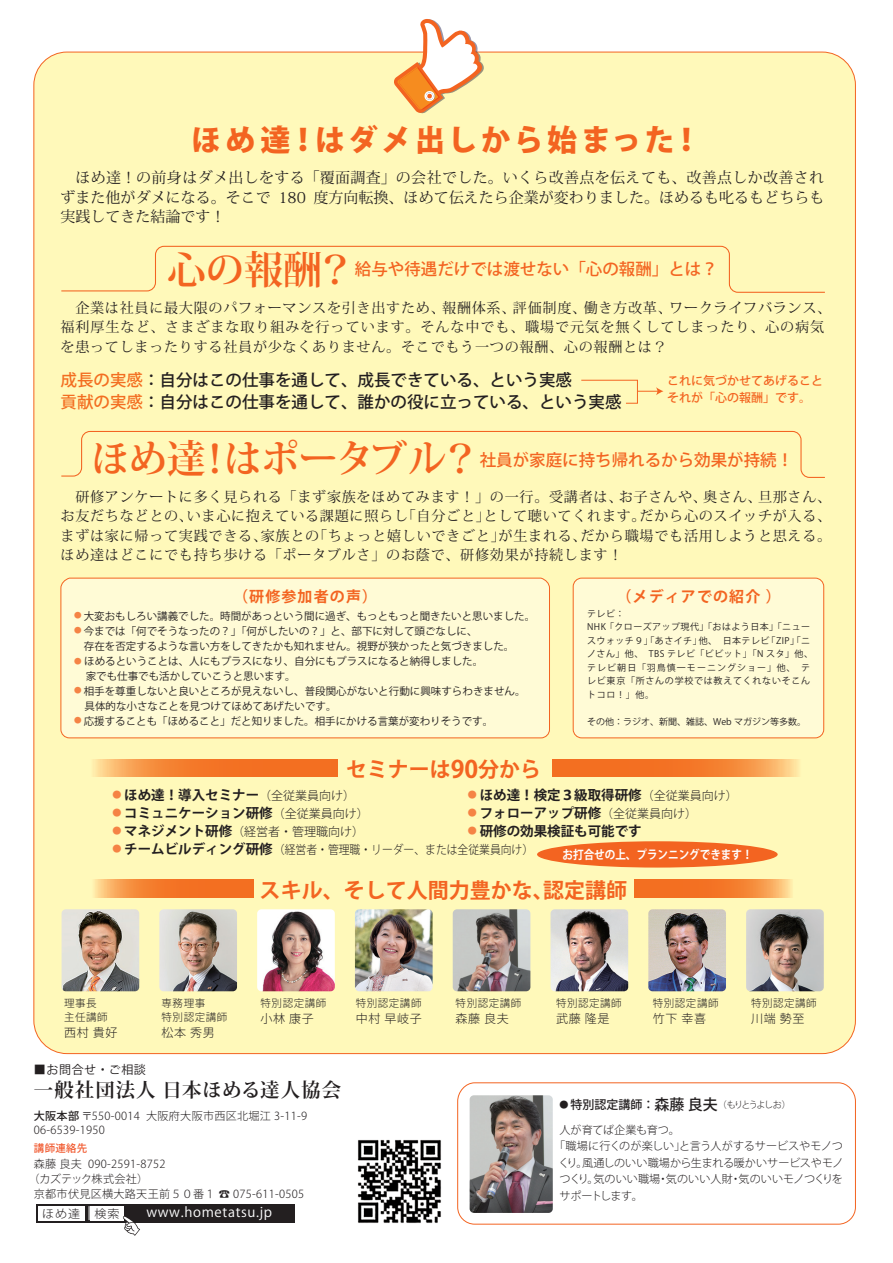
<style>
.page{position:relative;width:893px;height:1263px;background:#fff}
.page>*{position:absolute;margin:0;border:0;box-sizing:border-box;transform-origin:0 0}
.t1{font:700 39px "Koz Min Pro";letter-spacing:-.04em;color:#f36421}
.t2{font:700 39px "Koz Min Pro";letter-spacing:-.02em;color:#f36421}
.t3{font:800 30px "Koz Go Pro";letter-spacing:.11em;color:#f36421}
.t4{font:700 21px "Koz Go Pro";color:#f36421}
.t5{font:700 19.5px "Koz Min Pro";letter-spacing:.05em;color:#231f20}
.t6{font:500 16.5px/22.5px "Koz Go Pro";color:#231f20}
.t7{font:500 16.5px "Koz Go Pro";color:#f36421}
.t8{font:15px/19.5px "Koz Min Pro";color:#231f20;text-align:justify}
.t9{font:700 15px "Koz Go Pr 6 N";letter-spacing:.075em;color:#f36421}
.t10{font:14.1px/19.5px "Koz Min Pro";letter-spacing:.05em;color:#231f20}
.t11{font:700 13.5px "Koz Go Pro";color:#231f20}
.t12{font:13.5px "Koz Go Pr 6 N";letter-spacing:.05em;color:#fff}
.t13{font:300 12px "Koz Go Pro";color:#231f20}
.t14{font:500 12px/16.5px "Koz Go Pro";color:#f36421}
.t15{font:700 12px "Koz Go Pro";color:#fff;scale:.88 1}
.t16{font:12px "Koz Go Pr 6 N";letter-spacing:.05em;color:#231f20}
.t17{font:300 11.55px "Koz Go Pro";color:#231f20;scale:1.04 1}
.t18{font:300 11.1px "Koz Go Pro";letter-spacing:-.005em;color:#231f20}
.t19{font:300 11.1px/14.1px "Koz Go Pr 6 N";letter-spacing:.025em;color:#231f20}
.t20{font:300 11.1px "Koz Go Pr 6 N";letter-spacing:-.015em;color:#231f20}
.t21{font:300 11.1px "Koz Go Pro";letter-spacing:-.065em;color:#231f20}
.t22{font:10.5px/15px "Koz Go Pr 6 N";color:#231f20}
.t23{font:300 10.5px/13.5px "Koz Go Pro";letter-spacing:.05em;color:#231f20}
.t24{font:500 10.5px "Koz Go Pr 6 N";letter-spacing:.025em;color:#f1592f}
.t25{font:9px/13.5px "Koz Go Pr 6 N";letter-spacing:.05em;color:#231f20}
.t26{font:9px "Koz Go Pr 6 N";color:#231f20}
.t27{font:300 9px "Koz Go Pro";letter-spacing:-.155em;color:#231f20}
.s1{color:#f36e21}
.s2{font-family:"Koz Go Pro";font-weight:300;font-size:7.5px;color:#f58345}
.s3{font-size:24px}
.s4{font-weight:300;font-size:9px;color:#f58345}
.s5{font-weight:300;font-size:12px}
.s6{font-size:9px;color:#f58345}
.s7{font-weight:700;font-size:13.5px}
.s8{font-weight:500}
.s9{font-weight:400}
.s10{font-weight:500;font-size:12px}
.s11{font-weight:500;font-size:15px}
</style>
<div class="page">
<div style="left:34px;top:52px;width:821px;height:1001px;background:#fff9ba;border-radius:33px"></div>
<div style="left:36px;top:1204px;width:258px;height:18px;background:#231f20"></div>
<div style="left:39px;top:1206px;width:46px;height:14px;background:#fff"></div>
<div style="left:91px;top:1206px;width:33px;height:14px;background:#fff"></div>
<div style="left:457px;top:1082px;width:399px;height:142px;border:1px solid #f36421;border-radius:17px"></div>
<svg style="left:123px;top:1216px;width:17px;height:20px"></svg>
<div style="left:60px;top:578px;width:490px;height:160px;background:#fffbd6"></div>
<div style="left:573px;top:578px;width:251px;height:160px;background:#fffbd6;border-radius:9px"></div>
<div style="left:573px;top:578px;width:251px;height:160px;border:1px solid #f36421;border-radius:9px"></div>
<svg style="left:553px;top:759px;width:246px;height:18px;background:#f58336"></svg>
<svg style="left:93px;top:759px;width:245px;height:18px;background:#f58436"></svg>
<svg style="left:634px;top:880px;width:158px;height:17px;background:#f58336"></svg>
<svg style="left:94px;top:880px;width:160px;height:17px;background:#f58336"></svg>
<svg style="left:61px;top:245px;width:764px;height:48px"></svg>
<svg style="left:61px;top:430px;width:764px;height:48px"></svg>
<img style="left:62px;top:909px;width:77px;height:82px">
<img style="left:159px;top:909px;width:78px;height:82px">
<img style="left:355px;top:909px;width:78px;height:82px">
<img style="left:453px;top:909px;width:77px;height:82px">
<img style="left:550px;top:909px;width:78px;height:82px">
<img style="left:648px;top:909px;width:78px;height:82px">
<img style="left:746px;top:909px;width:78px;height:82px">
<img style="left:470px;top:1095px;width:83px;height:118px">
<svg style="left:581px;top:379px;width:82px;height:25px"></svg>
<div style="left:537px;top:841px;width:241px;height:26px;background:#f36421;border-radius:50%"></div>
<svg style="left:393px;top:19px;width:91px;height:95px"></svg>
<img style="left:357px;top:1139px;width:84px;height:84px">
<img style="left:257px;top:909px;width:78px;height:82px">
<h2 class="t3" style="left:191px;top:121px;width:512px">ほめ達！はダメ出しから始まった！</h2>
<p class="t8" style="left:61px;top:167px;width:765px">　ほめ達！の前身はダメ出しをする「覆面調査」の会社でした。いくら改善点を伝えても、改善点しか改善されずまた他がダメになる。そこで 180 度方向転換、ほめて伝えたら企業が変わりました。ほめるも叱るもどちらも実践してきた結論です！</p>
<h1 class="t2" style="left:167px;top:241px;width:189px">心の報酬？</h1>
<p class="t7" style="left:355px;top:259px;width:364px">給与や待遇だけでは渡せない「心の報酬」とは？</p>
<p class="t10" style="left:61px;top:297px;width:772px">　企業は社員に最大限のパフォーマンスを引き出すため、報酬体系、評価制度、働き方改革、ワークライフバランス、福利厚生など、さまざまな取り組みを行っています。そんな中でも、職場で元気を無くしてしまったり、心の病気を患ってしまったりする社員が少なくありません。そこでもう一つの報酬、心の報酬とは？</p>
<p class="t6" style="left:61px;top:369px;width:562px"><span class="s1">成長の実感</span>：自分はこの仕事を通して、成長できている、という実感<br><span class="s1">貢献の実感</span>：自分はこの仕事を通して、誰かの役に立っている、という実感</p>
<h1 class="t1" style="left:91px;top:430px;width:390px">ほめ達！はポータブル？</h1>
<p class="t14" style="left:667px;top:373px;width:157px">これに気づかせてあげることそれが「心の報酬」です。</p>
<p class="t7" style="left:480px;top:449px;width:315px">社員が家庭に持ち帰れるから効果が持続！</p>
<p class="t10" style="left:61px;top:486px;width:772px;text-align:justify">　研修アンケートに多く見られる「まず家族をほめてみます！」の一行。受講者は、お子さんや、奥さん、旦那さん、お友だちなどとの、いま心に抱えている課題に照らし「自分ごと」として聴いてくれます。だから心のスイッチが入る、まずは家に帰って実践できる、家族との「ちょっと嬉しいできごと」が生まれる、だから職場でも活用しようと思える。ほめ達はどこにでも持ち歩ける「ポータブルさ」のお蔭で、研修効果が持続します！</p>
<p class="t9" style="left:233px;top:588px;width:145px">（研修参加者の声）</p>
<p class="t22" style="left:74px;top:608px;width:463px"><span class="s2">●</span> 大変おもしろい講義でした。時間があっという間に過ぎ、もっともっと聞きたいと思いました。</p>
<p class="t22" style="left:84px;top:623px;width:432px;text-indent:-10px"><span class="s2">●</span> 今までは「何でそうなったの？」「何がしたいの？」と、部下に対して頭ごなしに、<br>存在を否定するような言い方をしてきたかも知れません。視野が狭かったと気づきました。</p>
<p class="t22" style="left:86px;top:654px;width:399px;text-indent:-12px"><span class="s2">●</span> ほめるということは、人にもプラスになり、自分にもプラスになると納得しました。家でも仕事でも活かしていこうと思います。</p>
<p class="t22" style="left:74px;top:683px;width:463px"><span class="s2">●</span> 相手を尊重しないと良いところが見えないし、普段関心がないと行動に興味すらわきません。　　具体的な小さなことを見つけてほめてあげたいです。</p>
<p class="t22" style="left:74px;top:713px;width:421px"><span class="s2">●</span> 応援することも「ほめること」だと知りました。相手にかける言葉が変わりそうです。</p>
<h3 class="t4" style="left:346px;top:755px;width:197px">セミナーは<span class="s3">90</span>分から</h3>
<p class="t9" style="left:616px;top:588px;width:166px">（メディアでの紹介 ）</p>
<p class="t25" style="left:587px;top:607px;width:227px">テレビ：<br>NHK「クローズアップ現代」「おはよう日本」「ニュースウォッチ９」「あさイチ」他、　日本テレビ「ZIP」「ニノさん」他、　TBS テレビ「ビビット」「N スタ」他、テレビ朝日「羽鳥慎一モーニングショー」他、　テレビ東京「所さんの学校では教えてくれないそこんトコロ！」他。</p>
<p class="t26" style="left:587px;top:716px;width:220px">その他：ラジオ、新聞、雑誌、Web マガジン等多数。</p>
<p class="t11" style="left:468px;top:786px;width:271px"><span class="s4">●</span> ほめ達！検定３級取得研修<span class="s5">（全従業員向け）</span></p>
<p class="t11" style="left:468px;top:804px;width:231px"><span class="s4">●</span> フォローアップ研修<span class="s5">（全従業員向け）</span></p>
<p class="t11" style="left:468px;top:822px;width:175px"><span class="s4">●</span> 研修の効果検証も可能です</p>
<p class="t11" style="left:112px;top:786px;width:244px"><span class="s4">●</span> ほめ達！導入セミナー<span class="s5">（全従業員向け）</span></p>
<p class="t11" style="left:112px;top:804px;width:258px"><span class="s4">●</span> コミュニケーション研修<span class="s5">（全従業員向け）</span></p>
<p class="t13" style="left:112px;top:823px;width:253px"><span class="s6">●</span> <span class="s7">マネジメント研修</span>（経営者・管理職向け）</p>
<p class="t13" style="left:112px;top:841px;width:424px"><span class="s6">●</span> <span class="s7">チームビルディング研修</span>（経営者・管理職・リーダー、または全従業員向け）</p>
<p class="t15" style="left:562px;top:847px;width:218px">お打合せの上、プランニングできます！</p>
<p class="t23" style="left:64px;top:996px;width:45px">理事長主任講師</p>
<p class="t13" style="left:64px;top:1025px;width:55px">西村 貴好</p>
<h3 class="t4" style="left:260px;top:877px;width:369px">スキル、そして人間力豊かな､認定講師</h3>
<p class="t23" style="left:162px;top:996px;width:67px">専務理事<br>特別認定講師</p>
<p class="t13" style="left:162px;top:1025px;width:55px">松本 秀男</p>
<p class="t23" style="left:261px;top:996px;width:67px">特別認定講師</p>
<p class="t13" style="left:261px;top:1011px;width:55px">小林 康子</p>
<p class="t23" style="left:356px;top:996px;width:67px">特別認定講師</p>
<p class="t13" style="left:356px;top:1011px;width:67px">中村 早岐子</p>
<p class="t23" style="left:456px;top:996px;width:67px">特別認定講師</p>
<p class="t13" style="left:456px;top:1011px;width:55px">森藤 良夫</p>
<p class="t23" style="left:556px;top:996px;width:67px">特別認定講師</p>
<p class="t13" style="left:556px;top:1011px;width:55px">武藤 隆是</p>
<p class="t23" style="left:653px;top:996px;width:67px">特別認定講師</p>
<p class="t13" style="left:653px;top:1011px;width:55px">竹下 幸喜</p>
<p class="t23" style="left:751px;top:996px;width:67px">特別認定講師</p>
<p class="t13" style="left:751px;top:1011px;width:55px">川端 勢至</p>
<p class="t16" style="left:34px;top:1063px;width:114px">■お問合せ・ご相談</p>
<h3 class="t5" style="left:34px;top:1075px;width:309px">一般社団法人 日本ほめる達人協会</h3>
<p class="t19" style="left:34px;top:1109px;width:275px"><span class="s8">大阪本部</span> 〒550-0014 大阪府大阪市西区北堀江 3-11-9<br>06-6539-1950</p>
<p class="t24" style="left:34px;top:1142px;width:55px">講師連絡先</p>
<p class="t19" style="left:34px;top:1157px;width:133px">森藤 良夫 090-2591-8752</p>
<p class="t20" style="left:28px;top:1172px;width:121px">（カズテック株式会社）</p>
<p class="t19" style="left:34px;top:1187px;width:272px">京都市伏見区横大路天王前５０番１ <span class="s9">☎</span> 075-611-0505</p>
<p class="t17" style="left:42px;top:1206px;width:38px">ほめ達</p>
<p class="t17" style="left:94px;top:1206px;width:25px">検索</p>
<p class="t12" style="left:146px;top:1204px;width:127px">www.hometatsu.jp</p>
<p class="t27" style="left:559px;top:1098px;width:233px"><span class="s8">●</span> <span class="s10">特別認定講師：</span><span class="s11">森藤 良夫</span>（もりとうよしお）</p>
<p class="t18" style="left:559px;top:1122px;width:122px">人が育てば企業も育つ。</p>
<p class="t18" style="left:554px;top:1139px;width:290px">「職場に行くのが楽しい」と言う人がするサービスやモノつ</p>
<p class="t18" style="left:559px;top:1155px;width:286px">くり。風通しのいい職場から生まれる暖かいサービスやモノ</p>
<p class="t18" style="left:559px;top:1172px;width:285px">つくり。気のいい職場・気のいい人財・気のいいモノつくりを</p>
<p class="t21" style="left:559px;top:1188px;width:85px">サポートします。</p>
</div>
